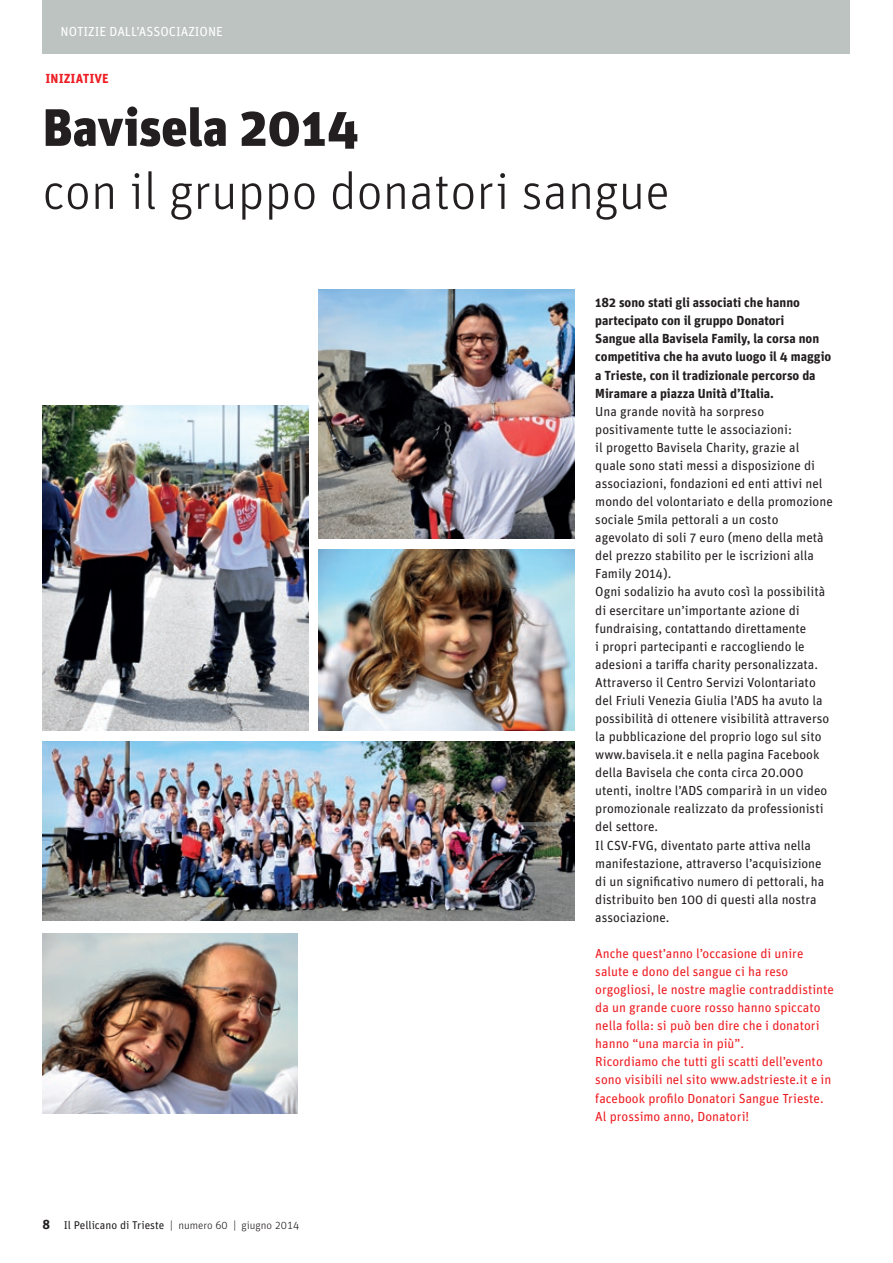
<style>
.page{position:relative;width:893px;height:1263px;background:#fff}
.page>*{position:absolute;margin:0;border:0;box-sizing:border-box;transform-origin:0 0}
.t1{font:300 52.5px "Unit";color:#231f20}
.t2{font:900 52.5px "Unit";color:#231f20}
.t3{font:13.2px/18px "Unit";color:#231f20}
.t4{font:13.2px/18px "Unit";color:#ee1d23}
.t5{font:700 13.2px/18px "Unit";color:#231f20}
.t6{font:13.2px "Unit";color:#fff}
.t7{font:700 13.2px "Unit";letter-spacing:.005em;color:#ee1d23}
.t8{font:11.25px "Unit";color:#231f20}
.s1{font-weight:700;font-size:13.2px}
.s2{font-family:"Unit Light TF"}
</style>
<div class="page">
<div style="left:43px;top:0;width:807px;height:54px;background:#bcc3c1"></div>
<img style="left:319px;top:550px;width:255px;height:180px">
<img style="left:43px;top:933px;width:255px;height:180px">
<img style="left:319px;top:289px;width:255px;height:249px">
<img style="left:43px;top:741px;width:531px;height:180px">
<img style="left:43px;top:405px;width:265px;height:325px">
<p class="t6" style="left:61px;top:23px;width:164px">NOTIZIE DALL’ASSOCIAZIONE</p>
<p class="t7" style="left:46px;top:70px;width:65px">INIZIATIVE</p>
<h1 class="t2" style="left:43px;top:95px;width:318px">Bavisela 2014</h1>
<h1 class="t1" style="left:43px;top:158px;width:629px">con il gruppo donatori sangue</h1>
<p class="t8" style="left:43px;top:1218px;width:258px"><span class="s1">8</span> Il Pellicano di Trieste <span class="s2">| numero 60 | giugno 2014</span></p>
<p class="t5" style="left:595px;top:293px;width:237px">182 sono stati gli associati che hanno partecipato con il gruppo Donatori<br>Sangue alla Bavisela Family, la corsa non competitiva che ha avuto luogo il 4 maggio a Trieste, con il tradizionale percorso da Miramare a piazza Unità d’Italia.</p>
<p class="t3" style="left:595px;top:402px;width:239px">Una grande novità ha sorpreso positivamente tutte le associazioni:<br>il progetto Bavisela Charity, grazie al quale sono stati messi a disposizione di associazioni, fondazioni ed enti attivi nel mondo del volontariato e della promozione sociale 5mila pettorali a un costo agevolato di soli 7 euro (meno della metà del prezzo stabilito per le iscrizioni alla Family 2014).<br>Ogni sodalizio ha avuto così la possibilità di esercitare un’importante azione di fundraising, contattando direttamente<br>i propri partecipanti e raccogliendo le adesioni a tariffa charity personalizzata.<br>Attraverso il Centro Servizi Volontariato del Friuli Venezia Giulia l’ADS ha avuto la possibilità di ottenere visibilità attraverso la pubblicazione del proprio logo sul sito www.bavisela.it e nella pagina Facebook della Bavisela che conta circa 20.000 utenti, inoltre l’ADS comparirà in un video promozionale realizzato da professionisti del settore.<br>Il CSV-FVG, diventato parte attiva nella manifestazione, attraverso l’acquisizione di un significativo numero di pettorali, ha distribuito ben 100 di questi alla nostra associazione.</p>
<p class="t4" style="left:595px;top:944px;width:240px">Anche quest’anno l’occasione di unire salute e dono del sangue ci ha reso orgogliosi, le nostre maglie contraddistinte da un grande cuore rosso hanno spiccato nella folla: si può ben dire che i donatori hanno “una marcia in più”.<br>Ricordiamo che tutti gli scatti dell’evento sono visibili nel sito www.adstrieste.it e in facebook profilo Donatori Sangue Trieste.<br>Al prossimo anno, Donatori!</p>
</div>
